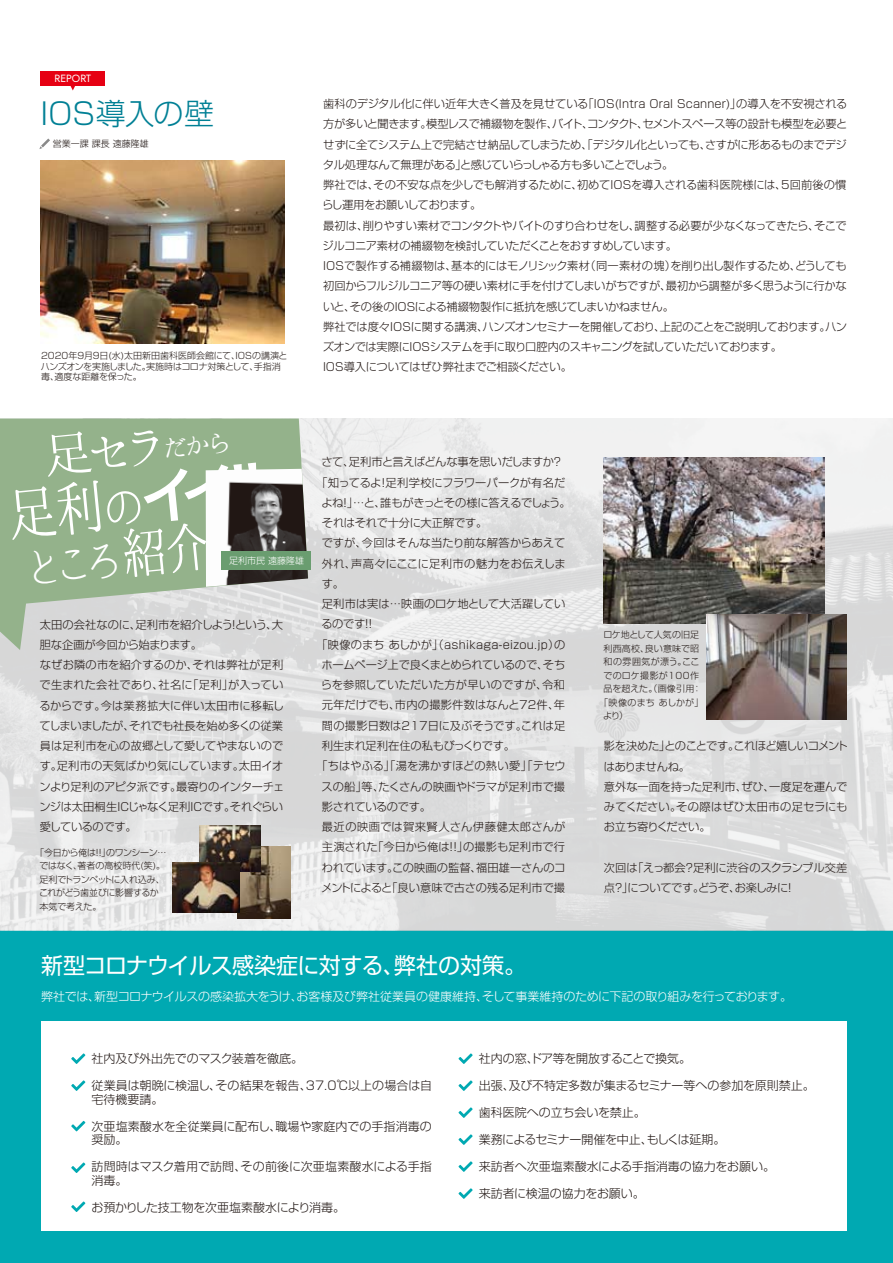
<style>
.page{position:relative;width:893px;height:1263px;background:#fff}
.page>*{position:absolute;margin:0;border:0;box-sizing:border-box;transform-origin:0 0}
.t1{font:59.55px "NIS S6 RKSJ H";color:#fff}
.t2{font:43.5px "Kokoro Minchoutai";color:#fff}
.t3{font:300 30px "Shin Go Pro";letter-spacing:-.005em;color:#008095}
.t4{font:28.2px "Hannari Mincho";color:#fff}
.t5{font:22.5px "Shin Go Pro";letter-spacing:-.03em;color:#fff}
.t6{font:300 12px/13.5px "Shin Go Pro";color:#231916}
.t7{font:300 12px "Shin Go Pro";letter-spacing:-.02em;color:#fff}
.t8{font:300 12px "Shin Go Pro";letter-spacing:-.03em;color:#231916}
.t9{font:300 12px "Shin Go Pro";letter-spacing:-.02em;color:#231916}
.t10{font:300 11.25px/20.2px "Shin Go Pro";letter-spacing:-.02em;color:#231916}
.t11{font:300 11.25px "Shin Go Pro";color:#231916}
.t12{font:300 11.25px "Shin Go Pro";letter-spacing:-.04em;color:#231916}
.t13{font:300 11.25px "Shin Go Pro";letter-spacing:.005em;color:#231916}
.t14{font:300 11.25px "Shin Go Pro";letter-spacing:.02em;color:#231916}
.t15{font:300 11.25px "Shin Go Pro";letter-spacing:.03em;color:#231916}
.t16{font:300 11.25px "Shin Go Pro";letter-spacing:.015em;color:#231916}
.t17{font:300 11.25px "Shin Go Pro";letter-spacing:.025em;color:#231916}
.t18{font:300 11.25px "Shin Go Pro";letter-spacing:.045em;color:#231916}
.t19{font:italic 10.5px "Renner";color:#fff}
.t20{font:300 9px/10.5px "Shin Go Pro";letter-spacing:-.005em;color:#231916}
.t21{font:300 9px/13.5px "Shin Go Pro";letter-spacing:-.035em;color:#231916}
.t22{font:300 9px "Shin Go Pro";letter-spacing:.015em;color:#231916}
.t23{font:300 9px "Shin Go Pro";letter-spacing:.045em;color:#231916}
.t24{font:300 9px "Shin Go Pro";letter-spacing:.03em;color:#231916}
.t25{font:300 9px "Shin Go Pro";letter-spacing:.02em;color:#231916}
.t26{font:300 9px "Shin Go Pro";color:#fff}
.s1{font-size:50.1px}
.s2{font-family:"Kokoro Minchoutai";font-size:48.15px}
.s3{font-size:53.85px}
</style>
<div class="page">
<div style="left:0;top:930px;width:893px;height:333px;background:#00a9b2"></div>
<div style="left:41px;top:1021px;width:806px;height:209px;background:#fff"></div>
<img style="left:0;top:418px;width:893px;height:512px">
<svg style="left:0;top:418px;width:308px;height:232px;background:#acc0a7"></svg>
<div style="left:40px;top:71px;width:65px;height:14px;background:#e60013"></div>
<svg style="left:70px;top:85px;width:6px;height:5px"></svg>
<svg style="left:71px;top:1053px;width:14px;height:11px"></svg>
<svg style="left:71px;top:1080px;width:14px;height:11px"></svg>
<svg style="left:458px;top:1188px;width:15px;height:11px"></svg>
<svg style="left:71px;top:1121px;width:14px;height:10px"></svg>
<svg style="left:71px;top:1162px;width:14px;height:11px"></svg>
<svg style="left:71px;top:1201px;width:14px;height:11px"></svg>
<svg style="left:458px;top:1053px;width:15px;height:11px"></svg>
<svg style="left:458px;top:1080px;width:15px;height:11px"></svg>
<svg style="left:458px;top:1107px;width:15px;height:11px"></svg>
<svg style="left:458px;top:1134px;width:15px;height:11px"></svg>
<svg style="left:458px;top:1161px;width:15px;height:11px"></svg>
<svg style="left:39px;top:138px;width:11px;height:11px"></svg>
<img style="left:604px;top:457px;width:221px;height:166px">
<img style="left:706px;top:614px;width:140px;height:105px">
<img style="left:40px;top:160px;width:244px;height:184px">
<img style="left:206px;top:469px;width:102px;height:118px">
<div style="left:221px;top:551px;width:90px;height:18px;background:#6a9d70"></div>
<img style="left:237px;top:847px;width:53px;height:71px">
<img style="left:200px;top:826px;width:60px;height:45px">
<img style="left:173px;top:863px;width:66px;height:49px">
<div style="left:7px;top:430px;width:96px;height:110px;background:#94b28b"></div>
<p class="t19" style="left:55px;top:71px;width:38px">REPORT</p>
<p class="t3" style="left:40px;top:89px;width:175px">IOS導入の壁</p>
<p class="t20" style="left:53px;top:137px;width:97px">営業一課 課長 遠藤隆雄</p>
<p class="t20" style="left:41px;top:349px;width:248px">2020年9月9日(水)太田新田歯科医師会館にて、IOSの講演とハンズオンを実施しました。実施時はコロナ対策として、手指消毒、適度な距離を保った。</p>
<p class="t10" style="left:322px;top:92px;width:527px">歯科のデジタル化に伴い近年大きく普及を見せている「IOS(Intra Oral Scanner)」の導入を不安視される方が多いと聞きます。模型レスで補綴物を製作、バイト、コンタクト、セメントスペース等の設計も模型を必要とせずに全てシステム上で完結させ納品してしまうため、「デジタル化といっても、さすがに形あるものまでデジタル処理なんて無理がある」と感じていらっしゃる方も多いことでしょう。<br>弊社では、その不安な点を少しでも解消するために、初めてIOSを導入される歯科医院様には、5回前後の慣らし運用をお願いしております。<br>最初は、削りやすい素材でコンタクトやバイトのすり合わせをし、調整する必要が少なくなってきたら、そこでジルコニア素材の補綴物を検討していただくことをおすすめしています。<br>IOSで製作する補綴物は、基本的にはモノリシック素材（同一素材の塊）を削り出し製作するため、どうしても初回からフルジルコニア等の硬い素材に手を付けてしまいがちですが、最初から調整が多く思うように行かないと、その後のIOSによる補綴物製作に抵抗を感じてしまいかねません。<br>弊社では度々IOSに関する講演、ハンズオンセミナーを開催しており、上記のことをご説明しております。ハンズオンでは実際にIOSシステムを手に取り口腔内のスキャニングを試していただいております。<br>IOS導入についてはぜひ弊社までご相談ください。</p>
<p class="t4" style="left:85px;top:442px;width:151px;rotate:-6deg"><span class="s1">セラ</span>だから</p>
<p class="t12" style="left:322px;top:453px;width:243px">さて、足利市と言えばどんな事を思いだしますか？</p>
<p class="t11" style="left:316px;top:473px;width:251px">「知ってるよ！足利学校にフラワーパークが有名だ</p>
<p class="t12" style="left:321px;top:493px;width:251px">よね！」…と、誰もがきっとその様に答えるでしょう。</p>
<p class="t10" style="left:322px;top:511px;width:167px">それはそれで十分に大正解です。</p>
<p class="t14" style="left:322px;top:534px;width:245px">ですが、今回はそんな当たり前な解答からあえて</p>
<p class="t17" style="left:322px;top:554px;width:245px">外れ、声高々にここに足利市の魅力をお伝えしま</p>
<p class="t10" style="left:322px;top:572px;width:24px">す。</p>
<p class="t11" style="left:322px;top:595px;width:245px">足利市は実は…映画のロケ地として大活躍してい</p>
<p class="t10" style="left:321px;top:613px;width:56px">るのです！！</p>
<p class="t15" style="left:316px;top:635px;width:251px">「映像のまち あしかが」（ashikaga-eizou.jp）の</p>
<p class="t10" style="left:321px;top:653px;width:245px">ホームページ上で良くまとめられているので、そち</p>
<p class="t14" style="left:321px;top:676px;width:246px">らを参照していただいた方が早いのですが、令和</p>
<p class="t16" style="left:322px;top:696px;width:245px">元年だけでも、市内の撮影件数はなんと72件、年</p>
<p class="t13" style="left:322px;top:716px;width:245px">間の撮影日数は217日に及ぶそうです。これは足</p>
<p class="t10" style="left:322px;top:734px;width:195px">利生まれ足利在住の私もびっくりです。</p>
<p class="t13" style="left:316px;top:757px;width:251px">「ちはやふる」「湯を沸かすほどの熱い愛」「テセウ</p>
<p class="t10" style="left:322px;top:775px;width:245px">スの船」等、たくさんの映画やドラマが足利市で撮</p>
<p class="t10" style="left:322px;top:795px;width:111px">影されているのです。</p>
<p class="t18" style="left:322px;top:817px;width:245px">最近の映画では賀来賢人さん伊藤健太郎さんが</p>
<p class="t11" style="left:322px;top:838px;width:245px">主演された「今日から俺は!!」の撮影も足利市で行</p>
<p class="t10" style="left:322px;top:856px;width:245px">われています。この映画の監督、福田雄一さんのコ</p>
<p class="t10" style="left:321px;top:876px;width:246px">メントによると「良い意味で古さの残る足利市で撮</p>
<p class="t1" style="left:96px;top:474px;width:172px;rotate:-6deg"><span class="s2">の</span>イイ!!</p>
<p class="t26" style="left:229px;top:553px;width:76px">足利市民 遠藤隆雄</p>
<p class="t2" style="left:19px;top:546px;width:238px;rotate:-6deg">ところ<span class="s3">紹介。</span></p>
<p class="t10" style="left:39px;top:613px;width:246px">太田の会社なのに、足利市を紹介しよう！という、大胆な企画が今回から始まります。<br>なぜお隣の市を紹介するのか、それは弊社が足利で生まれた会社であり、社名に「足利」が入っているからです。今は業務拡大に伴い太田市に移転してしまいましたが、それでも社長を始め多くの従業員は足利市を心の故郷として愛してやまないのです。足利市の天気ばかり気にしています。太田イオンより足利のアピタ派です。最寄りのインターチェンジは太田桐生ICじゃなく足利ICです。それぐらい愛しているのです。</p>
<p class="t20" style="left:603px;top:628px;width:97px">ロケ地として人気の旧足</p>
<p class="t22" style="left:604px;top:641px;width:97px">利西高校、良い意味で昭</p>
<p class="t23" style="left:604px;top:654px;width:98px">和の雰囲気が漂う。ここ</p>
<p class="t24" style="left:603px;top:668px;width:97px">でのロケ撮影が100作</p>
<p class="t20" style="left:604px;top:682px;width:99px">品を超えた。（画像引用：</p>
<p class="t25" style="left:599px;top:695px;width:106px">「映像のまち あしかが」</p>
<p class="t20" style="left:603px;top:709px;width:26px">より）</p>
<p class="t10" style="left:604px;top:735px;width:246px">影を決めた」とのことです。これほど嬉しいコメントはありませんね。<br>意外な一面を持った足利市、ぜひ、一度足を運んでみてください。その際はぜひ太田市の足セラにもお立ち寄りください。</p>
<p class="t10" style="left:604px;top:856px;width:245px">次回は「えっ都会？足利に渋谷のスクランブル交差点？」についてです。どうぞ、お楽しみに！</p>
<p class="t21" style="left:39px;top:844px;width:129px;text-indent:-4px">「今日から俺は!!」のワンシーン…ではなく、著者の高校時代(笑)。足利でトランペットに入れ込み、これがどう歯並びに影響するか本気で考えた。</p>
<p class="t5" style="left:41px;top:947px;width:487px">新型コロナウイルス感染症に対する、弊社の対策。</p>
<p class="t7" style="left:41px;top:987px;width:752px">弊社では、新型コロナウイルスの感染拡大をうけ、お客様及び弊社従業員の健康維持、そして事業維持のために下記の取り組みを行っております。</p>
<p class="t9" style="left:92px;top:1049px;width:213px">社内及び外出先でのマスク装着を徹底。</p>
<p class="t6" style="left:92px;top:1077px;width:342px">従業員は朝晩に検温し、その結果を報告、37.0℃以上の場合は自宅待機要請。</p>
<p class="t6" style="left:92px;top:1118px;width:342px">次亜塩素酸水を全従業員に配布し、職場や家庭内での手指消毒の奨励。</p>
<p class="t6" style="left:92px;top:1158px;width:342px">訪問時はマスク着用で訪問、その前後に次亜塩素酸水による手指消毒。</p>
<p class="t9" style="left:92px;top:1197px;width:255px">お預かりした技工物を次亜塩素酸水により消毒。</p>
<p class="t8" style="left:479px;top:1049px;width:214px">社内の窓、ドア等を開放することで換気。</p>
<p class="t6" style="left:479px;top:1077px;width:338px">出張、及び不特定多数が集まるセミナー等への参加を原則禁止。</p>
<p class="t6" style="left:479px;top:1104px;width:169px">歯科医院への立ち会いを禁止。</p>
<p class="t8" style="left:479px;top:1130px;width:248px">業務によるセミナー開催を中止、もしくは延期。</p>
<p class="t6" style="left:479px;top:1158px;width:298px">来訪者へ次亜塩素酸水による手指消毒の協力をお願い。</p>
<p class="t6" style="left:479px;top:1185px;width:168px">来訪者に検温の協力をお願い。</p>
</div>
